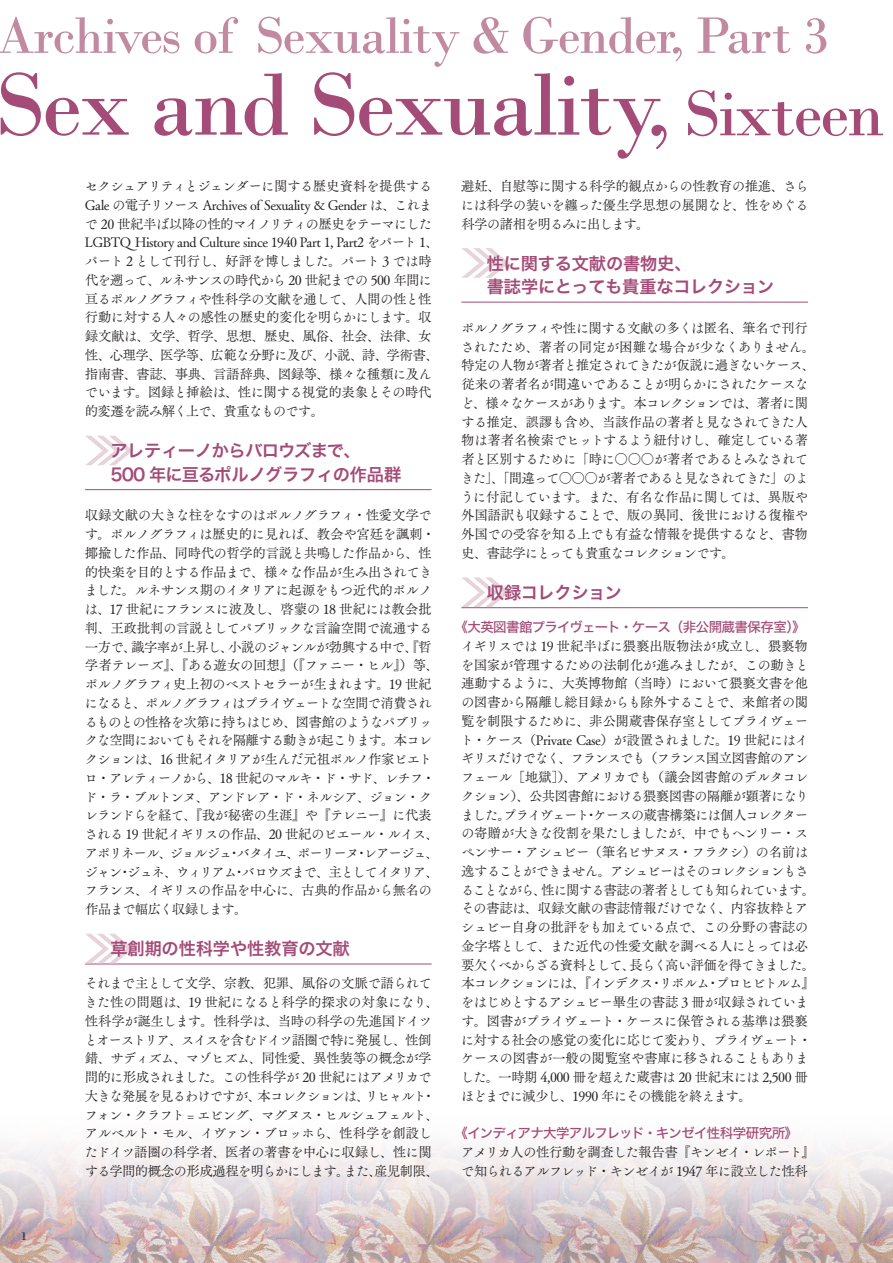
<style>
.page{position:relative;width:893px;height:1263px;background:#fff}
.page>*{position:absolute;margin:0;border:0;box-sizing:border-box;transform-origin:0 0}
.t1{font:93px "Bodoni";letter-spacing:-.025em;color:#a44b77}
.t2{font:54px "Bodoni";letter-spacing:-.025em;color:#c28aa1}
.t3{font:17.25px/23.7px "Hira Kaku Std W6";letter-spacing:-.015em;color:#a44b77}
.t4{font:13.5px/18.8px "Tsuku Old Min Pro R";letter-spacing:-.055em;color:#231f20}
.t5{font:13.5px "Hira Kaku Std W5";letter-spacing:-.055em;color:#a44b77}
.t6{font:12px "Bodoni";color:#231f20}
.s1{font-size:67.5px}
</style>
<div class="page">
<img style="left:0;top:1141px;width:893px;height:122px">
<hr style="left:85px;top:489px;width:347px;height:1px;background:#a44b77">
<hr style="left:85px;top:964px;width:347px;height:1px;background:#a44b77">
<svg style="left:86px;top:436px;width:47px;height:29px"></svg>
<svg style="left:86px;top:934px;width:47px;height:29px"></svg>
<hr style="left:461px;top:302px;width:347px;height:1px;background:#a44b77">
<hr style="left:461px;top:607px;width:347px;height:1px;background:#a44b77">
<svg style="left:462px;top:248px;width:47px;height:30px"></svg>
<svg style="left:462px;top:577px;width:47px;height:30px"></svg>
<h2 class="t2" style="left:-4px;top:3px;width:834px">Archives of Sexuality &amp; Gender, Part 3</h2>
<h1 class="t1" style="left:-5px;top:49px;width:890px">Sex and Sexuality, <span class="s1">Sixteen</span></h1>
<p class="t6" style="left:21px;top:1228px;width:7px">1</p>
<p class="t4" style="left:85px;top:177px;width:356px">セクシュアリティとジェンダーに関する歴史資料を提供するGale の電子リソース Archives of Sexuality &amp; Gender は、これまで 20 世紀半ば以降の性的マイノリティの歴史をテーマにしたLGBTQ History and Culture since 1940 Part 1, Part2 をパート 1、パート 2 として刊行し、好評を博しました。パート 3 では時代を遡って、ルネサンスの時代から 20 世紀までの 500 年間に亘るポルノグラフィや性科学の文献を通して、人間の性と性行動に対する人々の感性の歴史的変化を明らかにします。収録文献は、文学、哲学、思想、歴史、風俗、社会、法律、女性、心理学、医学等、広範な分野に及び、小説、詩、学術書、指南書、書誌、事典、言語辞典、図録等、様々な種類に及んでいます。図録と挿絵は、性に関する視覚的表象とその時代的変遷を読み解く上で、貴重なものです。</p>
<p class="t3" style="left:110px;top:439px;width:292px">アレティーノからバロウズまで、<br>500 年に亘るポルノグラフィの作品群</p>
<p class="t4" style="left:84px;top:506px;width:356px">収録文献の大きな柱をなすのはポルノグラフィ・性愛文学です。ポルノグラフィは歴史的に見れば、教会や宮廷を諷刺・揶揄した作品、同時代の哲学的言説と共鳴した作品から、性的快楽を目的とする作品まで、様々な作品が生み出されてきました。ルネサンス期のイタリアに起源をもつ近代的ポルノは、17 世紀にフランスに波及し、啓蒙の 18 世紀には教会批判、王政批判の言説としてパブリックな言論空間で流通する一方で、識字率が上昇し、小説のジャンルが勃興する中で、『哲学者テレーズ』、『ある遊女の回想』（『ファニー・ヒル』）等、ポルノグラフィ史上初のベストセラーが生まれます。19 世紀になると、ポルノグラフィはプライヴェートな空間で消費されるものとの性格を次第に持ちはじめ、図書館のようなパブリックな空間においてもそれを隔離する動きが起こります。本コレクションは、16 世紀イタリアが生んだ元祖ポルノ作家ピエトロ・アレティーノから、18 世紀のマルキ・ド・サド、レチフ・ド・ラ・ブルトンヌ、アンドレア・ド・ネルシア、ジョン・クレランドらを経て、『我が秘密の生涯』や『テレニー』に代表される 19 世紀イギリスの作品、20 世紀のピエール・ルイス、アポリネール、ジョルジュ・バタイユ、ポーリーヌ・レアージュ、ジャン・ジュネ、ウィリアム・バロウズまで、主としてイタリア、フランス、イギリスの作品を中心に、古典的作品から無名の作品まで幅広く収録します。</p>
<p class="t3" style="left:110px;top:937px;width:241px">草創期の性科学や性教育の文献</p>
<p class="t4" style="left:84px;top:974px;width:356px">それまで主として文学、宗教、犯罪、風俗の文脈で語られてきた性の問題は、19 世紀になると科学的探求の対象になり、性科学が誕生します。性科学は、当時の科学の先進国ドイツとオーストリア、スイスを含むドイツ語圏で特に発展し、性倒錯、サディズム、マゾヒズム、同性愛、異性装等の概念が学問的に形成されました。この性科学が 20 世紀にはアメリカで大きな発展を見るわけですが、本コレクションは、リヒャルト・フォン・クラフト = エビング、マグヌス・ヒルシュフェルト、アルベルト・モル、イヴァン・ブロッホら、性科学を創設したドイツ語圏の科学者、医者の著書を中心に収録し、性に関する学問的概念の形成過程を明らかにします。また、産児制限、</p>
<p class="t4" style="left:461px;top:177px;width:349px;text-align:justify">避妊、自慰等に関する科学的観点からの性教育の推進、さらには科学の装いを纏った優生学思想の展開など、性をめぐる科学の諸相を明るみに出します。</p>
<p class="t3" style="left:487px;top:252px;width:289px">性に関する文献の書物史、<br>書誌学にとっても貴重なコレクション</p>
<p class="t4" style="left:460px;top:319px;width:356px">ポルノグラフィや性に関する文献の多くは匿名、筆名で刊行されたため、著者の同定が困難な場合が少なくありません。特定の人物が著者と推定されてきたが仮説に過ぎないケース、従来の著者名が間違いであることが明らかにされたケースなど、様々なケースがあります。本コレクションでは、著者に関する推定、誤謬も含め、当該作品の著者と見なされてきた人物は著者名検索でヒットするよう紐付けし、確定している著者と区別するために「時に○○○が著者であるとみなされてきた」、「間違って○○○が著者であると見なされてきた」のように付記しています。また、有名な作品に関しては、異版や外国語訳も収録することで、版の異同、後世における復権や外国での受容を知る上でも有益な情報を提供するなど、書物史、書誌学にとっても貴重なコレクションです。</p>
<p class="t3" style="left:487px;top:581px;width:137px">収録コレクション</p>
<p class="t5" style="left:454px;top:617px;width:353px">《大英図書館プライヴェート・ケース（非公開蔵書保存室）》</p>
<p class="t4" style="left:460px;top:637px;width:356px">イギリスでは 19 世紀半ばに猥褻出版物法が成立し、猥褻物を国家が管理するための法制化が進みましたが、この動きと連動するように、大英博物館（当時）において猥褻文書を他の図書から隔離し総目録からも除外することで、来館者の閲覧を制限するために、非公開蔵書保存室としてプライヴェート・ケース（Private Case）が設置されました。19 世紀にはイギリスだけでなく、フランスでも（フランス国立図書館のアンフェール［地獄］）、アメリカでも（議会図書館のデルタコレクション）、公共図書館における猥褻図書の隔離が顕著になりました。プライヴェート・ケースの蔵書構築には個人コレクターの寄贈が大きな役割を果たしましたが、中でもヘンリー・スペンサー・アシュビー（筆名ピサヌス・フラクシ）の名前は逸することができません。アシュビーはそのコレクションもさることながら、性に関する書誌の著者としても知られています。その書誌は、収録文献の書誌情報だけでなく、内容抜粋とアシュビー自身の批評をも加えている点で、この分野の書誌の金字塔として、また近代の性愛文献を調べる人にとっては必要欠くべからざる資料として、長らく高い評価を得てきました。本コレクションには、『インデクス・リボルム・プロヒビトルム』をはじめとするアシュビー畢生の書誌 3 冊が収録されています。図書がプライヴェート・ケースに保管される基準は猥褻に対する社会の感覚の変化に応じて変わり、プライヴェート・ケースの図書が一般の閲覧室や書庫に移されることもありました。一時期 4,000 冊を超えた蔵書は 20 世紀末には 2,500 冊ほどまでに減少し、1990 年にその機能を終えます。</p>
<p class="t5" style="left:454px;top:1123px;width:345px">《インディアナ大学アルフレッド・キンゼイ性科学研究所》</p>
<p class="t4" style="left:461px;top:1143px;width:356px">アメリカ人の性行動を調査した報告書『キンゼイ・レポート』で知られるアルフレッド・キンゼイが 1947 年に設立した性科</p>
</div>
